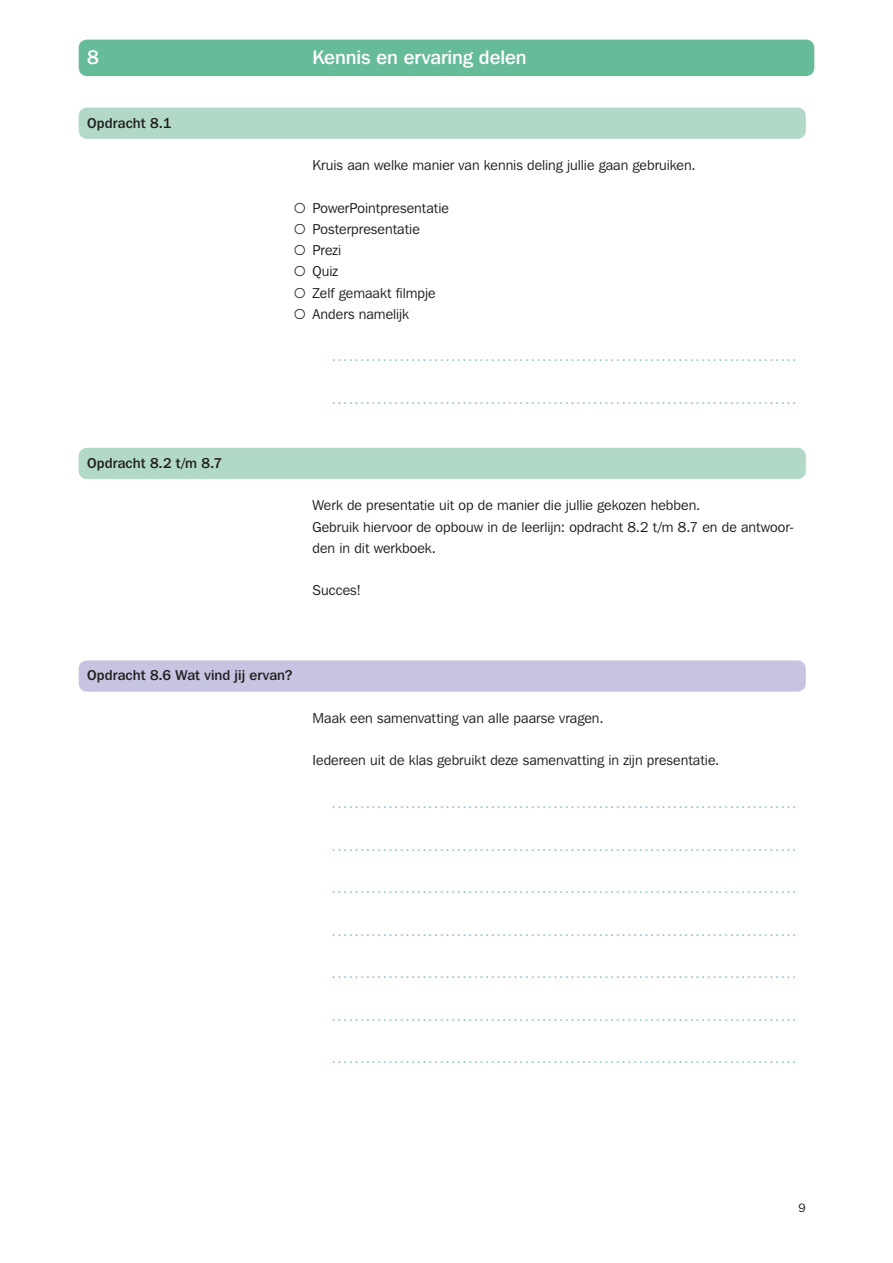
<style>
.page{position:relative;width:893px;height:1263px;background:#fff}
.page>*{position:absolute;margin:0;border:0;box-sizing:border-box;transform-origin:0 0}
.t1{font:500 19.5px "Franklin Gothic IT Cby BT";letter-spacing:-.005em;color:#fff}
.t2{font:14.25px "Franklin Gothic IT Cby BT";color:#95c4d7}
.t3{font:14.25px/21.3px "Franklin Gothic IT Cby BT";color:#231f20}
.t4{font:500 14.25px "Franklin Gothic IT Cby BT";letter-spacing:.005em;color:#231f20}
.t5{font:12px "Franklin Gothic IT Cby BT";color:#231f20}
.s1{font-family:"Alright Sans";font-weight:700}
</style>
<div class="page">
<div style="left:79px;top:40px;width:735px;height:36px;background:#6b9;border-radius:9px"></div>
<div style="left:79px;top:108px;width:727px;height:31px;background:#b2d9c7;border-radius:9px"></div>
<div style="left:79px;top:448px;width:727px;height:31px;background:#b2d9c7;border-radius:9px"></div>
<div style="left:79px;top:660px;width:727px;height:32px;background:#c6c4e1;border-radius:9px"></div>
<h1 class="t1" style="left:87px;top:45px;width:13px">8</h1>
<h1 class="t1" style="left:313px;top:45px;width:215px">Kennis en ervaring delen</h1>
<p class="t4" style="left:87px;top:114px;width:86px">Opdracht 8.1</p>
<p class="t4" style="left:87px;top:454px;width:137px">Opdracht 8.2 t/m 8.7</p>
<p class="t3" style="left:313px;top:154px;width:385px">Kruis aan welke manier van kennis deling jullie gaan gebruiken.</p>
<p class="t3" style="left:293px;top:197px;width:157px"><span class="s1">○</span> PowerPointpresentatie</p>
<p class="t3" style="left:293px;top:218px;width:128px"><span class="s1">○</span> Posterpresentatie</p>
<p class="t3" style="left:293px;top:239px;width:49px"><span class="s1">○</span> Prezi</p>
<p class="t3" style="left:293px;top:261px;width:46px"><span class="s1">○</span> Quiz</p>
<p class="t3" style="left:293px;top:282px;width:144px"><span class="s1">○</span> Zelf gemaakt filmpje</p>
<p class="t3" style="left:293px;top:303px;width:117px"><span class="s1">○</span> Anders namelijk</p>
<p class="t2" style="left:332px;top:348px;width:466px">..................................................................................</p>
<p class="t2" style="left:332px;top:390px;width:466px">..................................................................................</p>
<p class="t3" style="left:313px;top:494px;width:483px">Werk de presentatie uit op de manier die jullie gekozen hebben.<br>Gebruik hiervoor de opbouw in de leerlijn: opdracht 8.2 t/m 8.7 en de antwoor&shy;den in dit werkboek.</p>
<p class="t3" style="left:313px;top:579px;width:50px">Succes!</p>
<p class="t4" style="left:87px;top:666px;width:207px">Opdracht 8.6 Wat vind jij ervan?</p>
<p class="t3" style="left:313px;top:707px;width:293px">Maak een samenvatting van alle paarse vragen.</p>
<p class="t3" style="left:313px;top:750px;width:409px">Iedereen uit de klas gebruikt deze samenvatting in zijn presentatie.</p>
<p class="t2" style="left:332px;top:794px;width:466px">..................................................................................</p>
<p class="t2" style="left:332px;top:837px;width:466px">..................................................................................</p>
<p class="t2" style="left:332px;top:879px;width:466px">..................................................................................</p>
<p class="t2" style="left:332px;top:922px;width:466px">..................................................................................</p>
<p class="t2" style="left:332px;top:964px;width:466px">..................................................................................</p>
<p class="t2" style="left:332px;top:1007px;width:466px">..................................................................................</p>
<p class="t2" style="left:332px;top:1049px;width:466px">..................................................................................</p>
<p class="t5" style="left:799px;top:1200px;width:9px">9</p>
</div>
